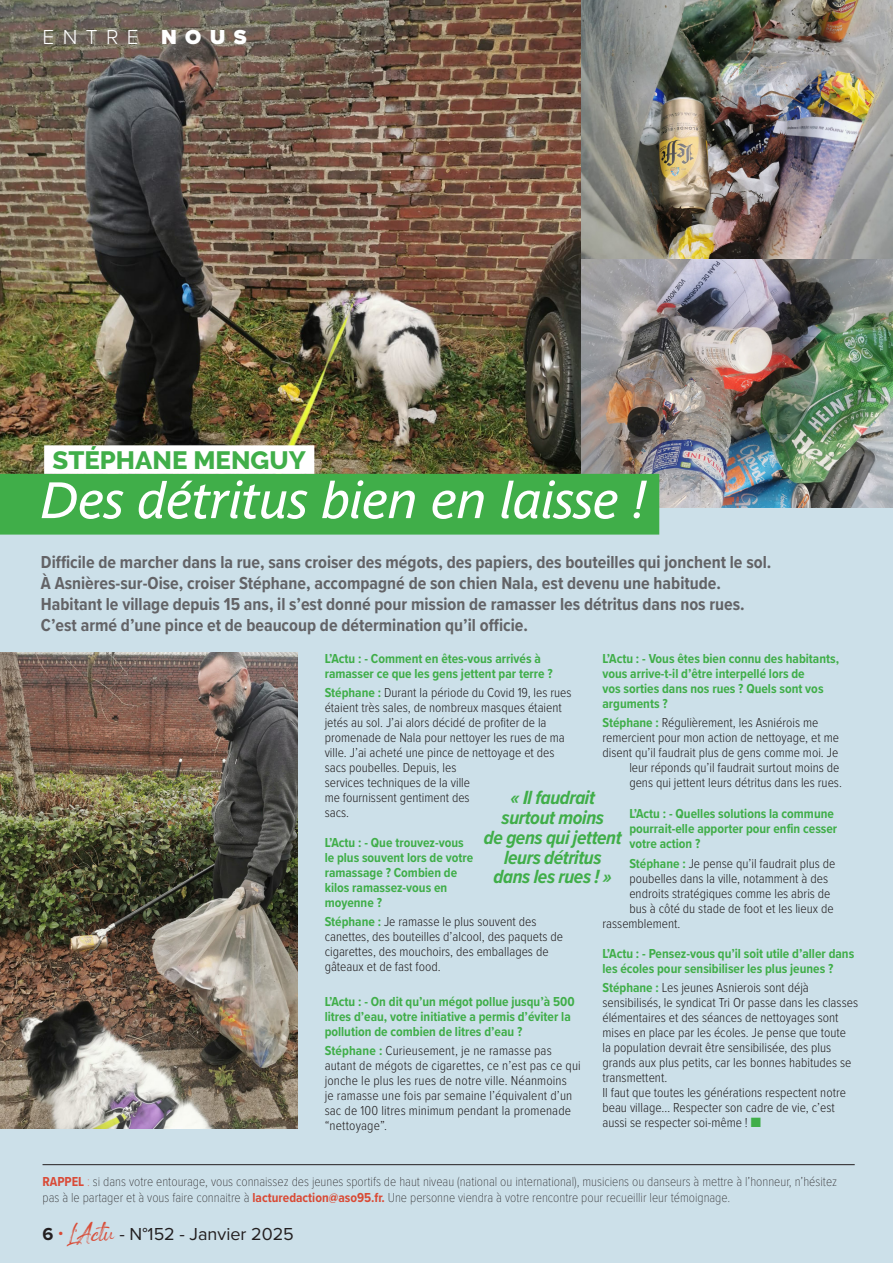
<style>
.page{position:relative;width:893px;height:1263px;background:#cce0e9}
.page>*{position:absolute;margin:0;border:0;box-sizing:border-box;transform-origin:0 0}
.t1{font:italic 50.55px "Parisine Plus Std";letter-spacing:-.015em;color:#fff}
.t2{font:800 25.05px "Raleway";color:#40ae49}
.TEXTE{font:300 21px "Proxima Nova";letter-spacing:.4em;color:#fff}
.Titre{font:italic 700 19.8px/19.8px "Proxima Nova Cond";letter-spacing:-.02em;color:#40ae49;text-align:center}
.Titre-2{font:700 18px "Proxima Nova Cond";color:#636366}
.TEXTE-2{font:18px "Proxima Nova";color:#231f20}
.Titre-3{font:300 13.5px/15px "Proxima Nova Cond";color:#231f20}
.Titre-4{font:700 13.5px/15px "Proxima Nova Cond";color:#40ae49}
.t3{font:100 13.5px/16.5px "Proxima Nova Cond";color:#231f20}
.s1{font-weight:900}
.s2{font-weight:700;color:#40ae49}
.s3{color:#40ae49}
.s4{font-weight:700;color:#d94a37}
.s5{color:#d94a37}
.s6{font-weight:700;color:#d94a35}
.s7{font-weight:700}
.s8{font-family:"Essonnes Text";font-weight:700;color:#d94a35}
.s9{font-family:"Spartwell";font-size:24px;color:#d94a35}
</style>
<div class="page">
<img style="left:0;top:0;width:581px;height:474px">
<img style="left:581px;top:0;width:312px;height:508px">
<hr style="left:43px;top:1164px;width:812px;height:1px;background:#231f20">
<div style="left:0;top:474px;width:659px;height:61px;background:#40ae49"></div>
<img style="left:0;top:653px;width:298px;height:475px">
<div style="left:44px;top:445px;width:270px;height:29px;background:#fff"></div>
<p class="TEXTE" style="left:43px;top:22px;width:206px">ENTRE <span class="s1">NOUS</span></p>
<p class="t2" style="left:53px;top:446px;width:255px">STÉPHANE MENGUY</p>
<p class="t1" style="left:41px;top:472px;width:608px">Des détritus bien en laisse !</p>
<p class="Titre-2" style="left:41px;top:548px;width:732px">Difficile de marcher dans la rue, sans croiser des mégots, des papiers, des bouteilles qui jonchent le sol.</p>
<p class="Titre-2" style="left:41px;top:569px;width:681px">À Asnières-sur-Oise, croiser Stéphane, accompagné de son chien Nala, est devenu une habitude.</p>
<p class="Titre-2" style="left:41px;top:590px;width:705px">Habitant le village depuis 15 ans, il s’est donné pour mission de ramasser les détritus dans nos rues.</p>
<p class="Titre-2" style="left:41px;top:611px;width:488px">C’est armé d’une pince et de beaucoup de détermination qu’il officie.</p>
<p class="Titre-4" style="left:325px;top:650px;width:230px">L’Actu : - Comment en êtes-vous arrivés à ramasser ce que les gens jettent par terre ?</p>
<p class="Titre-3" style="left:325px;top:684px;width:248px"><span class="s2">Stéphane :</span> Durant la période du Covid 19, les rues étaient très sales, de nombreux masques étaient jetés au sol. J’ai alors décidé de profiter de la promenade de Nala pour nettoyer les rues de ma ville. J’ai acheté une pince de nettoyage et des sacs poubelles. Depuis, les<br>services techniques de la ville<br>me fournissent gentiment des<br>sacs.</p>
<p class="Titre-4" style="left:325px;top:835px;width:150px">L’Actu : - Que trouvez-vous le plus souvent lors de votre ramassage ? Combien de kilos ramassez-vous en moyenne ?</p>
<p class="Titre-3" style="left:325px;top:913px;width:240px"><span class="s2">Stéphane :</span> Je ramasse le plus souvent des canettes, des bouteilles d’alcool, des paquets de cigarettes, des mouchoirs, des emballages de gâteaux et de fast food.</p>
<p class="Titre-4" style="left:325px;top:993px;width:252px">L’Actu : - On dit qu’un mégot pollue jusqu’à 500 litres d’eau, votre initiative a permis d’éviter la pollution de combien de litres d’eau ?</p>
<p class="Titre-3" style="left:325px;top:1042px;width:258px"><span class="s2">Stéphane :</span> Curieusement, je ne ramasse pas autant de mégots de cigarettes, ce n’est pas ce qui jonche le plus les rues de notre ville. Néanmoins<br>je ramasse une fois par semaine l’équivalent d’un sac de 100 litres minimum pendant la promenade “nettoyage”.</p>
<p class="Titre-4" style="left:602px;top:650px;width:238px">L’Actu : - Vous êtes bien connu des habitants, vous arrive-t-il d’être interpellé lors de<br>vos sorties dans nos rues ? Quels sont vos arguments ?</p>
<p class="Titre-3" style="left:602px;top:714px;width:217px"><span class="s2">Stéphane :</span> Régulièrement, les Asniérois me</p>
<p class="Titre-3" style="left:602px;top:729px;width:238px">remercient pour mon action de nettoyage, et me</p>
<p class="Titre-3" style="left:602px;top:744px;width:237px">disent qu’il faudrait plus de gens comme moi. Je</p>
<p class="Titre-3" style="left:629px;top:759px;width:211px">leur réponds qu’il faudrait surtout moins de</p>
<p class="Titre-3" style="left:629px;top:774px;width:214px">gens qui jettent leurs détritus dans les rues.</p>
<p class="Titre-4" style="left:629px;top:806px;width:209px">L’Actu : - Quelles solutions la commune pourrait-elle apporter pour enfin cesser votre action ?</p>
<p class="Titre-3" style="left:629px;top:855px;width:208px"><span class="s2">Stéphane :</span> Je pense qu’il faudrait plus de</p>
<p class="Titre-3" style="left:629px;top:870px;width:200px">poubelles dans la ville, notamment à des</p>
<p class="Titre-3" style="left:629px;top:885px;width:203px">endroits stratégiques comme les abris de</p>
<p class="Titre-3" style="left:629px;top:900px;width:206px">bus à côté du stade de foot et les lieux de</p>
<p class="Titre-3" style="left:602px;top:915px;width:79px">rassemblement.</p>
<p class="Titre-4" style="left:602px;top:945px;width:253px">L’Actu : - Pensez-vous qu’il soit utile d’aller dans les écoles pour sensibiliser les plus jeunes ?</p>
<p class="Titre-3" style="left:602px;top:979px;width:257px"><span class="s2">Stéphane :</span> Les jeunes Asnierois sont déjà sensibilisés, le syndicat Tri Or passe dans les classes élémentaires et des séances de nettoyages sont mises en place par les écoles. Je pense que toute la population devrait être sensibilisée, des plus grands aux plus petits, car les bonnes habitudes se transmettent.</p>
<p class="Titre-3" style="left:602px;top:1084px;width:245px">Il faut que toutes les générations respectent notre beau village… Respecter son cadre de vie, c’est aussi se respecter soi-même ! <span class="s3">■</span></p>
<p class="Titre" style="left:511px;top:787px;width:86px">« Il faudrait</p>
<p class="Titre" style="left:502px;top:807px;width:104px">surtout moins</p>
<p class="Titre" style="left:484px;top:827px;width:139px">de gens qui jettent leurs détritus</p>
<p class="Titre" style="left:494px;top:866px;width:120px">dans les rues ! »</p>
<p class="t3" style="left:43px;top:1172px;width:796px"><span class="s4">RAPPEL</span> <span class="s5">:</span> si dans votre entourage, vous connaissez des jeunes sportifs de haut niveau (national ou international), musiciens ou danseurs à mettre à l’honneur, n’hésitez pas à le partager et à vous faire connaitre à <span class="s6">lacturedaction@aso95.fr.</span> Une personne viendra à votre rencontre pour recueillir leur témoignage.</p>
<p class="TEXTE-2" style="left:43px;top:1220px;width:253px"><span class="s7">6</span> <span class="s8">•</span> <span class="s9">L’Actu</span> - N°152 - Janvier 2025</p>
</div>
